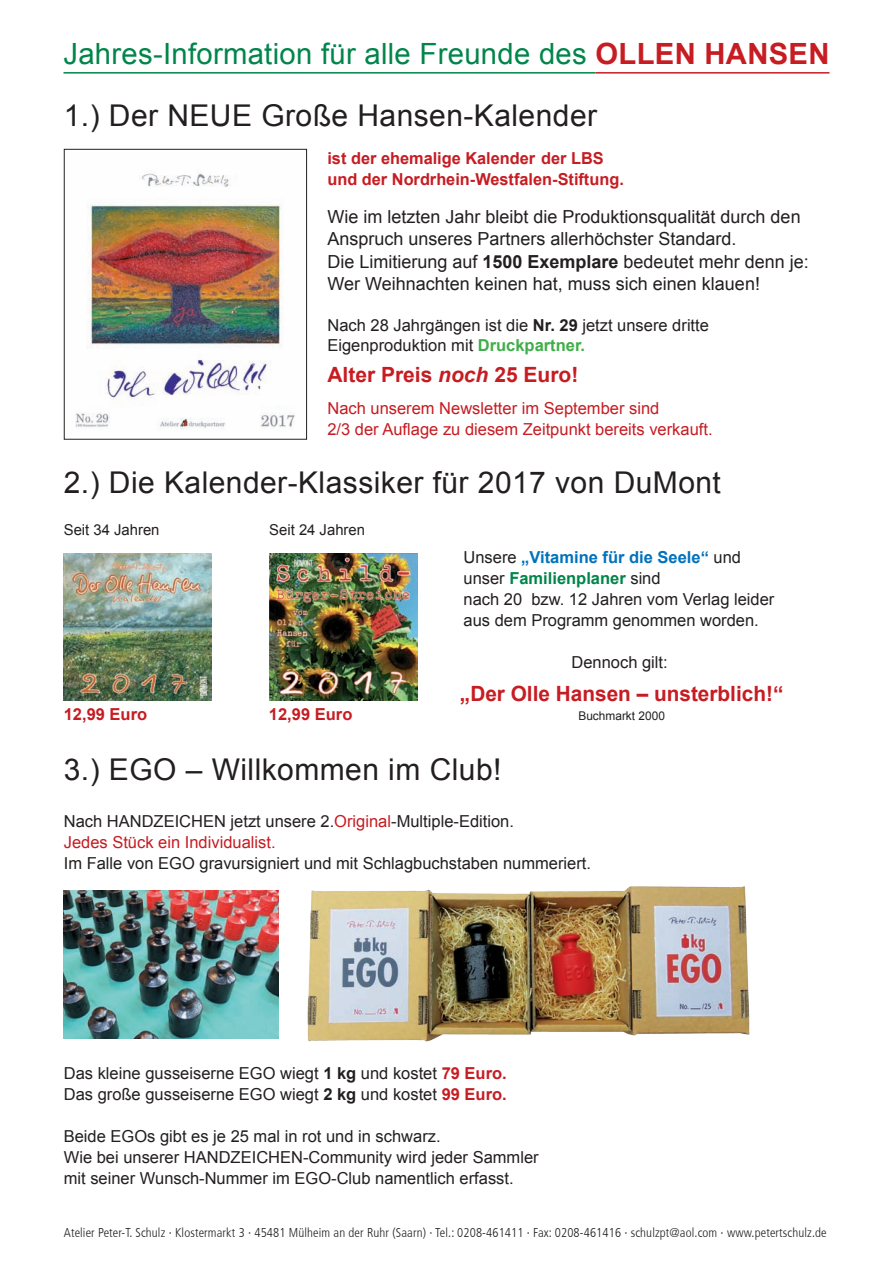
<style>
.page{position:relative;width:893px;height:1263px;background:#fff}
.page>*{position:absolute;margin:0;border:0;box-sizing:border-box;transform-origin:0 0}
.t1{font:30px "Arial";letter-spacing:.015em;color:#231f20}
.t2{font:29.25px "Arial";letter-spacing:.01em;color:#00854a}
.t3{font:700 21px "Arial";color:#c61c22}
.t4{font:18px/22.5px "Arial";color:#231f20}
.t5{font:16.5px/21px "Arial";color:#231f20}
.t6{font:700 16.5px/21px "Arial";color:#c61c22}
.t7{font:16.5px/21px "Arial";color:#c61c22}
.t8{font:15px "Arial";color:#231f20}
.t9{font:300 condensed 12.75px "Frutiger";letter-spacing:.01em;color:#231f20}
.t10{font:12px "Arial";color:#231f20}
.s1{font-weight:700;color:#c61c22}
.s2{font-weight:700}
.s3{font-weight:700;color:#40ae49}
.s4{font-style:italic}
.s5{font-weight:700;color:#0072bc}
.s6{font-weight:700;color:#00854a}
.s7{color:#c61c22}
</style>
<div class="page">
<hr style="left:63px;top:72px;width:532px;height:2px;background:#00854a">
<hr style="left:595px;top:72px;width:234px;height:2px;background:#c61c22">
<img style="left:64px;top:553px;width:148px;height:148px">
<img style="left:269px;top:553px;width:148px;height:148px">
<img style="left:75px;top:173px;width:220px;height:256px">
<div style="left:64px;top:149px;width:243px;height:291px;border:1px solid #231f20"></div>
<img style="left:307px;top:886px;width:443px;height:156px">
<img style="left:64px;top:891px;width:215px;height:147px">
<h2 class="t2" style="left:63px;top:34px;width:767px">Jahres-Information für alle Freunde des <span class="s1">Ollen Hansen</span></h2>
<h1 class="t1" style="left:64px;top:96px;width:535px">1.) Der NEUE Große Hansen-Kalender</h1>
<p class="t6" style="left:327px;top:148px;width:298px">ist der ehemalige Kalender der LBS und der Nordrhein-Westfalen-Stiftung.</p>
<p class="t4" style="left:327px;top:205px;width:483px">Wie im letzten Jahr bleibt die Produktionsqualität durch den Anspruch unseres Partners allerhöchster Standard.<br>Die Limitierung auf <span class="s2">1500 Exemplare</span> bedeutet mehr denn je:<br>Wer Weihnachten keinen hat, muss sich einen klauen!</p>
<p class="t5" style="left:327px;top:315px;width:383px;line-height:20.4px">Nach 28 Jahrgängen ist die <span class="s2">Nr. 29</span> jetzt unsere dritte<br>Eigenproduktion mit <span class="s3">Druckpartner.</span></p>
<p class="t3" style="left:327px;top:361px;width:252px">Alter Preis <span class="s4">noch</span> 25 Euro!</p>
<p class="t7" style="left:327px;top:398px;width:387px">Nach unserem Newsletter im September sind<br>2/3 der Auflage zu diesem Zeitpunkt bereits verkauft.</p>
<h1 class="t1" style="left:64px;top:463px;width:659px">2.) Die Kalender-Klassiker für 2017 von DuMont</h1>
<p class="t8" style="left:64px;top:520px;width:97px">Seit 34 Jahren</p>
<p class="t8" style="left:269px;top:520px;width:97px">Seit 24 Jahren</p>
<p class="t6" style="left:64px;top:704px;width:85px">12,99 Euro</p>
<p class="t6" style="left:269px;top:704px;width:85px">12,99 Euro</p>
<p class="t5" style="left:463px;top:547px;width:312px">Unsere <span class="s5">„Vitamine für die Seele“</span> und unser <span class="s6">Familienplaner</span> sind<br>nach 20 bzw. 12 Jahren vom Verlag leider aus dem Programm genommen worden.</p>
<p class="t5" style="left:571px;top:652px;width:98px">Dennoch gilt:</p>
<p class="t3" style="left:460px;top:680px;width:325px">„Der Olle Hansen – unsterblich!“</p>
<p class="t10" style="left:578px;top:708px;width:88px">Buchmarkt 2000</p>
<h1 class="t1" style="left:64px;top:750px;width:439px">3.) EGO – Willkommen im Club!</h1>
<p class="t5" style="left:64px;top:811px;width:452px">Nach HANDZEICHEN jetzt unsere 2.<span class="s7">Original</span>-Multiple-Edition.<br><span class="s7">Jedes Stück ein Individualist.</span></p>
<p class="t5" style="left:64px;top:853px;width:529px">Im Falle von EGO gravursigniert und mit Schlagbuchstaben nummeriert.</p>
<p class="t5" style="left:64px;top:1063px;width:444px">Das kleine gusseiserne EGO wiegt <span class="s2">1 kg</span> und kostet <span class="s1">79 Euro.<br></span>Das große gusseiserne EGO wiegt <span class="s2">2 kg</span> und kostet <span class="s1">99 Euro.</span></p>
<p class="t5" style="left:64px;top:1126px;width:476px">Beide EGOs gibt es je 25 mal in rot und in schwarz.<br>Wie bei unserer HANDZEICHEN-Community wird jeder Sammler mit seiner Wunsch-Nummer im EGO-Club namentlich erfasst.</p>
<p class="t9" style="left:64px;top:1226px;width:764px">Atelier Peter-T. Schulz ∙ Klostermarkt 3 ∙ 45481 Mülheim an der Ruhr (Saarn) ∙ Tel.: 0208-461411 ∙ Fax: 0208-461416 ∙ schulzpt@aol.com ∙ www.petertschulz.de</p>
</div>
